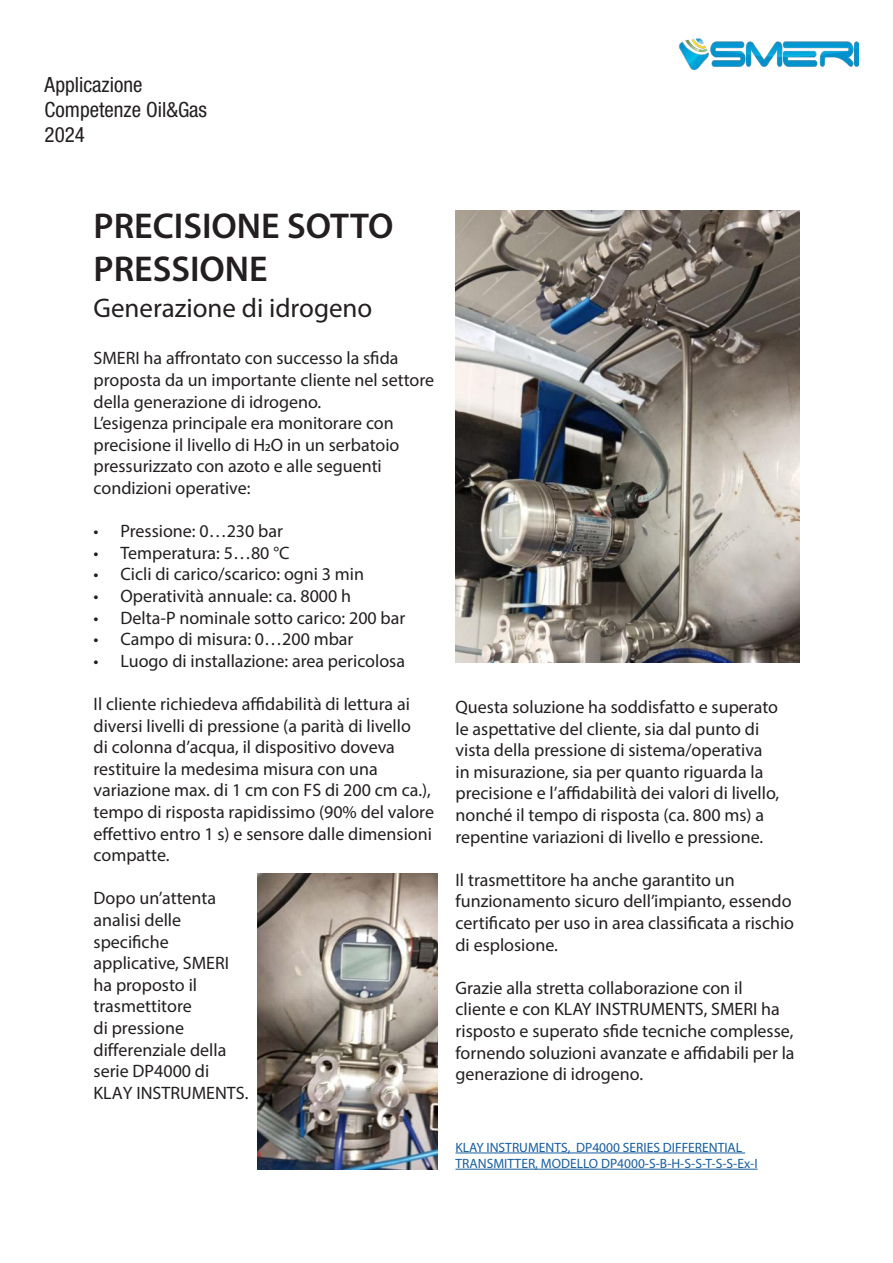
<style>
.page{position:relative;width:893px;height:1263px;background:#fff}
.page>*{position:absolute;margin:0;border:0;box-sizing:border-box;transform-origin:0 0}
.t1{font:600 36px/43.2px "Myriad Pro";color:#231f20}
.t2{font:27px "Myriad Pro";color:#231f20}
.t3{font:condensed 21px "Helvetica Neue LT Std";color:#231f20}
.t4{font:18px/21.6px "Myriad Pro";color:#231f20}
.t5{font:13.5px/16.2px "Myriad Pro";color:#175d9e}
</style>
<div class="page">
<img style="left:678px;top:39px;width:180px;height:31px">
<img style="left:455px;top:210px;width:344px;height:453px">
<img style="left:258px;top:874px;width:179px;height:295px">
<hr style="left:455px;top:1152px;width:290px;height:1px;background:#175d9e">
<hr style="left:455px;top:1169px;width:303px;height:1px;background:#175d9e">
<p class="t3" style="left:45px;top:72px;width:99px">Applicazione</p>
<p class="t3" style="left:45px;top:97px;width:164px">Competenze Oil&amp;Gas</p>
<p class="t3" style="left:45px;top:122px;width:42px">2024</p>
<p class="t1" style="left:94px;top:203px;width:301px">PRECISIONE SOTTO<br>PRESSIONE</p>
<p class="t2" style="left:94px;top:292px;width:280px">Generazione di idrogeno</p>
<p class="t4" style="left:94px;top:347px;width:342px">SMERI ha affrontato con successo la sfida proposta da un importante cliente nel settore della generazione di idrogeno.</p>
<p class="t4" style="left:94px;top:412px;width:307px">L’esigenza principale era monitorare con precisione il livello di H2O in un serbatoio pressurizzato con azoto e alle seguenti condizioni operative:</p>
<p class="t4" style="left:94px;top:520px;width:191px">• Pressione: 0…230 bar</p>
<p class="t4" style="left:94px;top:542px;width:197px">• Temperatura: 5…80 °C</p>
<p class="t4" style="left:94px;top:563px;width:272px">• Cicli di carico/scarico: ogni 3 min</p>
<p class="t4" style="left:94px;top:585px;width:259px">• Operatività annuale: ca. 8000 h</p>
<p class="t4" style="left:94px;top:606px;width:313px">• Delta-P nominale sotto carico: 200 bar</p>
<p class="t4" style="left:94px;top:628px;width:261px">• Campo di misura: 0…200 mbar</p>
<p class="t4" style="left:94px;top:650px;width:313px">• Luogo di installazione: area pericolosa</p>
<p class="t4" style="left:94px;top:693px;width:342px">Il cliente richiedeva affidabilità di lettura ai diversi livelli di pressione (a parità di livello<br>di colonna d’acqua, il dispositivo doveva restituire la medesima misura con una variazione max. di 1 cm con FS di 200 cm ca.), tempo di risposta rapidissimo (90% del valore effettivo entro 1 s) e sensore dalle dimensioni compatte.</p>
<p class="t4" style="left:94px;top:887px;width:156px">Dopo un’attenta analisi delle specifiche applicative, SMERI ha proposto il trasmettitore<br>di pressione differenziale della serie DP4000 di<br>KLAY INSTRUMENTS.</p>
<p class="t4" style="left:455px;top:696px;width:325px">Questa soluzione ha soddisfatto e superato le aspettative del cliente, sia dal punto di vista della pressione di sistema/operativa in misurazione, sia per quanto riguarda la precisione e l’affidabilità dei valori di livello, nonché il tempo di risposta (ca. 800 ms) a repentine variazioni di livello e pressione.</p>
<p class="t4" style="left:455px;top:869px;width:340px">Il trasmettitore ha anche garantito un funzionamento sicuro dell’impianto, essendo certificato per uso in area classificata a rischio di esplosione.</p>
<p class="t4" style="left:455px;top:977px;width:341px">Grazie alla stretta collaborazione con il cliente e con KLAY INSTRUMENTS, SMERI ha risposto e superato sfide tecniche complesse, fornendo soluzioni avanzate e affidabili per la generazione di idrogeno.</p>
<p class="t5" style="left:455px;top:1139px;width:304px">KLAY INSTRUMENTS, DP4000 SERIES DIFFERENTIAL<br>TRANSMITTER, MODELLO DP4000-S-B-H-S-S-T-S-S-Ex-I</p>
</div>
